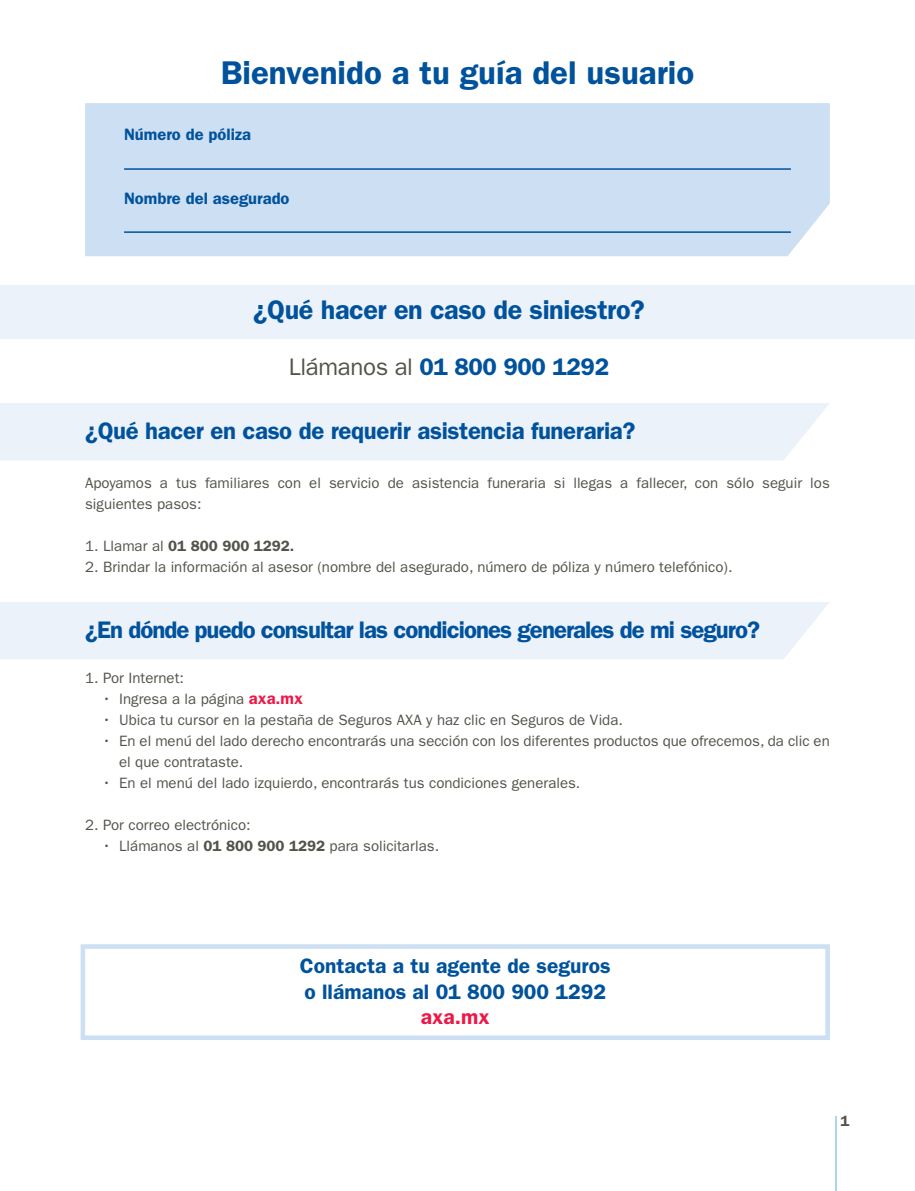
<style>
.page{position:relative;width:915px;height:1191px;background:#fff}
.page>*{position:absolute;margin:0;border:0;box-sizing:border-box;transform-origin:0 0}
.t1{font:600 33px "ITC Franklin Gothic Std";color:#00529c}
.t2{font:600 27px "ITC Franklin Gothic Std";letter-spacing:-.015em;color:#00529c}
.t3{font:600 24px "ITC Franklin Gothic Std";letter-spacing:-.015em;color:#00529c}
.t4{font:600 24px "ITC Franklin Gothic Std";letter-spacing:-.04em;color:#00529c}
.t5{font:600 21px/25.2px "ITC Franklin Gothic Std";color:#00529c}
.t6{font:600 21px "ITC Franklin Gothic Std";color:#ed1846}
.t7{font:600 16.5px "ITC Franklin Gothic Std";color:#00529c}
.t8{font:15px/21px "ITC Franklin Gothic Std";color:#54534a}
.t9{font:600 15px "ITC Franklin Gothic Std";color:#54534a}
.s1{font-weight:400;color:#54534a}
.s2{font-weight:400}
.s3{font-weight:600;font-size:16.5px;color:#ed1846}
.s4{font-weight:600}
</style>
<div class="page">
<hr style="left:835px;top:1116px;width:1px;height:75px;background:#5da9dd">
<div style="left:85px;top:103px;width:744px;height:153px;background:#ccdff3"></div>
<hr style="left:124px;top:168px;width:666px;height:2px;background:#00529c">
<hr style="left:124px;top:231px;width:666px;height:2px;background:#00529c">
<div style="left:0;top:285px;width:914px;height:53px;background:#ecf2fa"></div>
<div style="left:0;top:403px;width:829px;height:57px;background:#ecf2fa"></div>
<div style="left:0;top:602px;width:829px;height:57px;background:#ecf2fa"></div>
<div style="left:81px;top:944px;width:748px;height:96px;border:4px solid #ccdff3"></div>
<h1 class="t1" style="left:220px;top:53px;width:475px">Bienvenido a tu guía del usuario</h1>
<p class="t7" style="left:124px;top:125px;width:128px">Número de póliza</p>
<p class="t7" style="left:124px;top:188px;width:167px">Nombre del asegurado</p>
<h2 class="t2" style="left:253px;top:294px;width:393px">¿Qué hacer en caso de siniestro?</h2>
<h3 class="t3" style="left:289px;top:352px;width:321px"><span class="s1">Llámanos al</span> 01 800 900 1292</h3>
<h3 class="t3" style="left:85px;top:416px;width:551px">¿Qué hacer en caso de requerir asistencia funeraria?</h3>
<p class="t8" style="left:85px;top:472px;width:746px">Apoyamos a tus familiares con el servicio de asistencia funeraria si llegas a fallecer, con sólo seguir los siguientes pasos:</p>
<p class="t9" style="left:85px;top:537px;width:211px"><span class="s2">1. Llamar al</span> 01 800 900 1292.</p>
<p class="t8" style="left:85px;top:556px;width:648px">2. Brindar la información al asesor (nombre del asegurado, número de póliza y número telefónico).</p>
<h3 class="t4" style="left:85px;top:615px;width:676px">¿En dónde puedo consultar las condiciones generales de mi seguro?</h3>
<p class="t8" style="left:85px;top:667px;width:100px">1. Por Internet:</p>
<p class="t8" style="left:102px;top:688px;width:202px">• Ingresa a la página <span class="s3">axa.mx</span></p>
<p class="t8" style="left:102px;top:709px;width:522px">• Ubica tu cursor en la pestaña de Seguros AXA y haz clic en Seguros de Vida.</p>
<p class="t8" style="left:119px;top:730px;width:712px;text-indent:-17px">• En el menú del lado derecho encontrarás una sección con los diferentes productos que ofrecemos, da clic en el que contrataste.</p>
<p class="t8" style="left:102px;top:772px;width:479px">• En el menú del lado izquierdo, encontrarás tus condiciones generales.</p>
<p class="t8" style="left:85px;top:814px;width:167px">2. Por correo electrónico:</p>
<p class="t8" style="left:102px;top:835px;width:338px">• Llámanos al <span class="s4">01 800 900 1292</span> para solicitarlas.</p>
<h3 class="t5" style="left:300px;top:953px;width:312px">Contacta a tu agente de seguros o llámanos al 01 800 900 1292</h3>
<h3 class="t6" style="left:420px;top:1004px;width:70px">axa.mx</h3>
<p class="t9" style="left:840px;top:1112px;width:10px">1</p>
</div>
